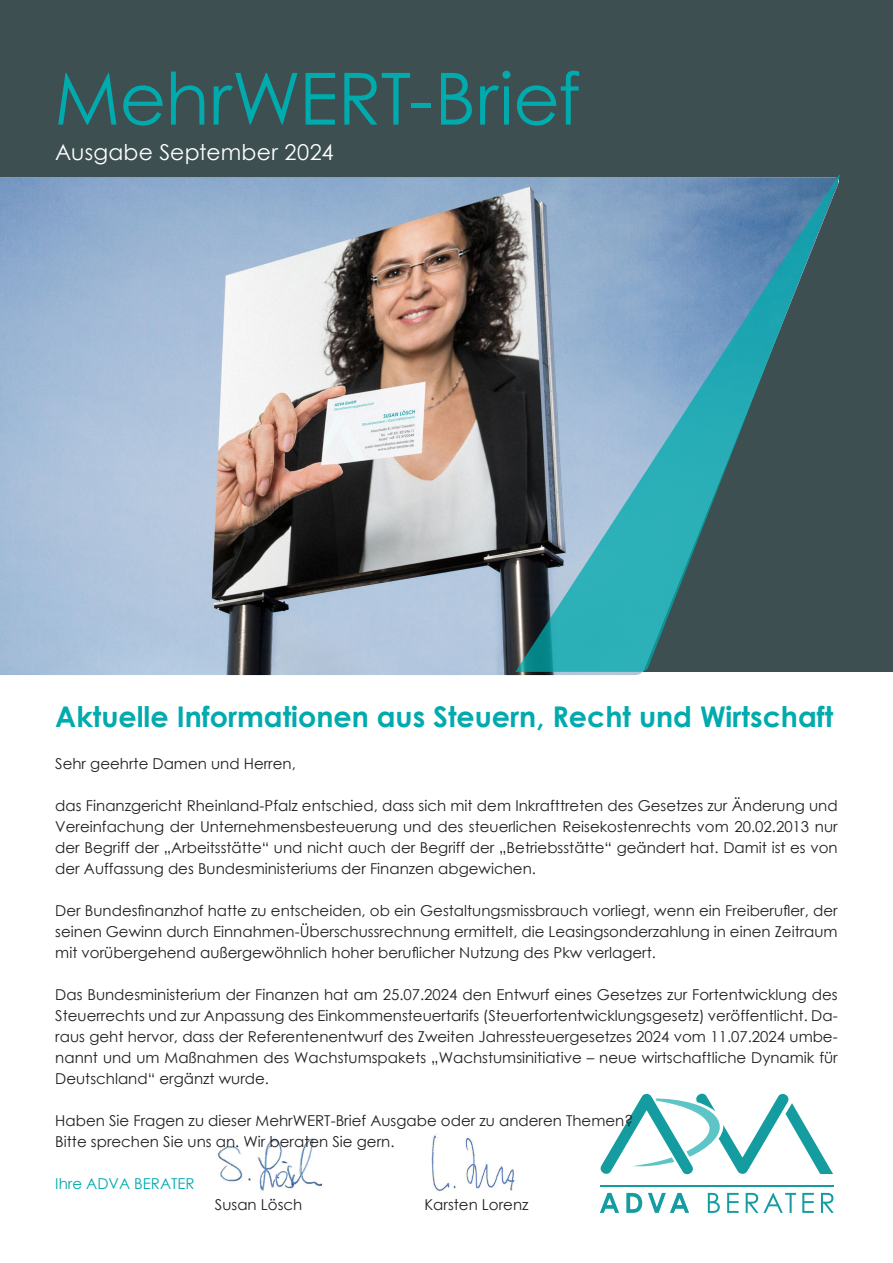
<style>
.page{position:relative;width:893px;height:1263px;background:#fff}
.page>*{position:absolute;margin:0;border:0;box-sizing:border-box;transform-origin:0 0}
.t1{font:72px "Century Gothic";letter-spacing:-.005em;color:#00aaad}
.Text{font:700 28.5px "Century Gothic";color:#00aaad}
.t2{font:21.9px "Century Gothic";letter-spacing:.01em;color:#fff}
.Text-2{font:15px/21px "Century Gothic";color:#231f20;text-align:justify}
.Text-3{font:15px "Century Gothic";color:#00aaad}
</style>
<div class="page">
<svg style="left:600px;top:1193px;width:19px;height:20px"></svg>
<svg style="left:626px;top:1193px;width:16px;height:20px"></svg>
<svg style="left:648px;top:1193px;width:41px;height:20px"></svg>
<svg style="left:708px;top:1193px;width:12px;height:20px"></svg>
<svg style="left:727px;top:1193px;width:12px;height:20px"></svg>
<svg style="left:746px;top:1193px;width:50px;height:20px"></svg>
<svg style="left:802px;top:1193px;width:12px;height:20px"></svg>
<svg style="left:821px;top:1193px;width:13px;height:20px"></svg>
<hr style="left:600px;top:1185px;width:233px;height:2px;background:#149ca1">
<svg style="left:600px;top:1094px;width:233px;height:81px"></svg>
<div style="left:0;top:0;width:893px;height:672px;background:#3d4f51"></div>
<img style="left:0;top:178px;width:642px;height:497px">
<img style="left:216px;top:1138px;width:107px;height:59px">
<img style="left:431px;top:1133px;width:85px;height:59px">
<svg style="left:515px;top:174px;width:325px;height:498px"></svg>
<p class="t1" style="left:54px;top:48px;width:528px">MehrWERT-Brief</p>
<p class="t2" style="left:55px;top:136px;width:280px">Ausgabe September 2024</p>
<p class="Text" style="left:55px;top:695px;width:780px">Aktuelle Informationen aus Steuern, Recht und Wirtschaft</p>
<p class="Text-2" style="left:55px;top:753px;width:242px">Sehr geehrte Damen und Herren,</p>
<p class="Text-2" style="left:55px;top:795px;width:784px">das Finanzgericht Rheinland-Pfalz entschied, dass sich mit dem Inkrafttreten des Gesetzes zur Änderung und Vereinfachung der Unternehmensbesteuerung und des steuerlichen Reisekostenrechts vom 20.02.2013 nur der Begriff der „Arbeitsstätte“ und nicht auch der Begriff der „Betriebsstätte“ geändert hat. Damit ist es von der Auffassung des Bundesministeriums der Finanzen abgewichen.</p>
<p class="Text-2" style="left:55px;top:900px;width:784px">Der Bundesfinanzhof hatte zu entscheiden, ob ein Gestaltungsmissbrauch vorliegt, wenn ein Freiberufler, der seinen Gewinn durch Einnahmen-Überschussrechnung ermittelt, die Leasingsonderzahlung in einen Zeitraum mit vorübergehend außergewöhnlich hoher beruflicher Nutzung des Pkw verlagert.</p>
<p class="Text-2" style="left:55px;top:984px;width:784px">Das Bundesministerium der Finanzen hat am 25.07.2024 den Entwurf eines Gesetzes zur Fortentwicklung des Steuerrechts und zur Anpassung des Einkommensteuertarifs (Steuerfortentwicklungsgesetz) veröffentlicht. Da&shy;raus geht hervor, dass der Referentenentwurf des Zweiten Jahressteuergesetzes 2024 vom 11.07.2024 umbe&shy;nannt und um Maßnahmen des Wachstumspakets „Wachstumsinitiative – neue wirtschaftliche Dynamik für Deutschland“ ergänzt wurde.</p>
<p class="Text-2" style="left:55px;top:1110px;width:579px">Haben Sie Fragen zu dieser MehrWERT-Brief Ausgabe oder zu anderen Themen?</p>
<p class="Text-2" style="left:55px;top:1131px;width:341px">Bitte sprechen Sie uns an. Wir beraten Sie gern.</p>
<p class="Text-3" style="left:55px;top:1173px;width:141px">Ihre ADVA BERATER</p>
<p class="Text-2" style="left:215px;top:1194px;width:89px">Susan Lösch</p>
<p class="Text-2" style="left:424px;top:1194px;width:106px">Karsten Lorenz</p>
</div>
